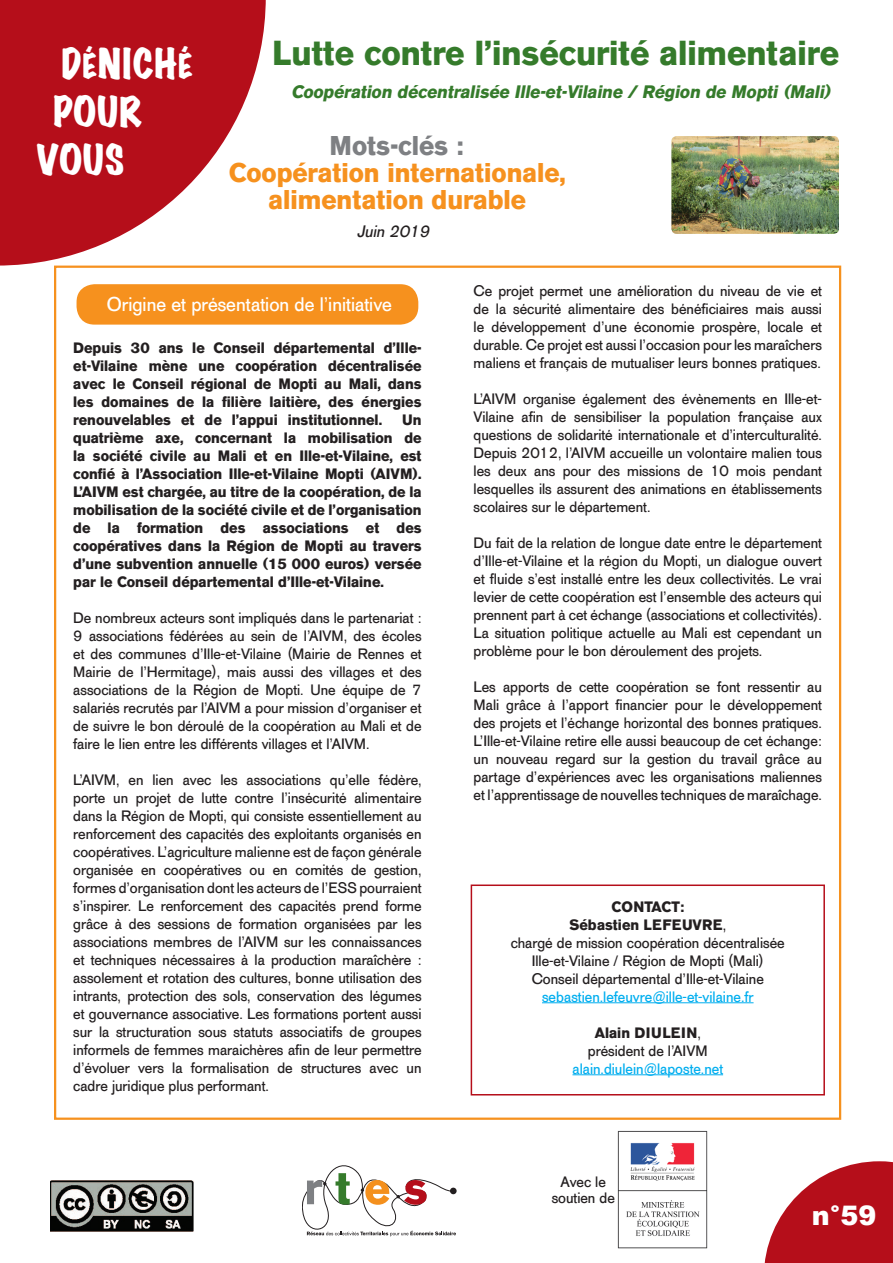
<style>
.page{position:relative;width:893px;height:1263px;background:#fff}
.page>*{position:absolute;margin:0;border:0;box-sizing:border-box;transform-origin:0 0}
.t1{font:expanded 37.5px "Marker Felt";color:#fff}
.t2{font:700 34.5px "AG Old Face";color:#357b2b}
.t3{font:700 27px/27px "AG Old Face";color:#f6911e;text-align:center}
.t4{font:700 27px "AG Old Face";color:#7e8083}
.t5{font:900 26.85px "Arial";color:#fff}
.t6{font:19.5px "AG Old Face";color:#fff}
.t7{font:italic 700 18px "AG Old Face";color:#357b2b}
.t8{font:italic 16.5px "AG Old Face";color:#231f20}
.t9{font:15px/18px "AG Old Face";color:#231f20;text-align:justify}
.t10{font:700 15px/18px "AG Old Face";color:#231f20;text-align:justify}
.t11{font:15px "AG Old Face";color:#00aeef}
.t12{font:700 15px "AG Old Face";letter-spacing:.02em;color:#231f20}
.s1{font-weight:400}
</style>
<div class="page">
<hr style="left:542px;top:1002px;width:211px;height:1px;background:#00aeef">
<hr style="left:572px;top:1074px;width:151px;height:1px;background:#00aeef">
<div style="left:471px;top:884px;width:354px;height:211px;border:2px solid #b50e1a"></div>
<svg style="left:302px;top:1165px;width:154px;height:71px"></svg>
<svg style="left:0;top:0;width:266px;height:266px;fill:#b50e1a"></svg>
<svg style="left:764px;top:1161px;width:129px;height:102px"></svg>
<img style="left:50px;top:1180px;width:144px;height:51px">
<div style="left:77px;top:284px;width:341px;height:41px;background:#f6911e;border-radius:18px"></div>
<img style="left:671px;top:136px;width:168px;height:98px">
<img style="left:617px;top:1130px;width:91px;height:119px">
<p class="t1" style="left:61px;top:34px;width:134px">DÉNICHÉ</p>
<p class="t1" style="left:54px;top:82px;width:90px">POUR</p>
<p class="t1" style="left:37px;top:130px;width:89px">VOUS</p>
<p class="t2" style="left:272px;top:33px;width:568px">Lutte contre l’insécurité alimentaire</p>
<p class="t7" style="left:291px;top:81px;width:545px">Coopération décentralisée Ille-et-Vilaine / Région de Mopti (Mali)</p>
<p class="t4" style="left:330px;top:129px;width:135px">Mots-clés :</p>
<p class="t3" style="left:229px;top:159px;width:338px">Coopération internationale, alimentation durable</p>
<p class="t8" style="left:357px;top:222px;width:78px">Juin 2019</p>
<p class="t6" style="left:107px;top:293px;width:287px">Origine et présentation de l’initiative</p>
<p class="t10" style="left:73px;top:339px;width:350px">Depuis 30 ans le Conseil départemental d’Ille&shy;et-Vilaine mène une coopération décentralisée avec le Conseil régional de Mopti au Mali, dans les domaines de la filière laitière, des énergies renouvelables et de l’appui institutionnel.</p>
<p class="t10" style="left:73px;top:411px;width:350px;text-indent:329px">Un quatrième axe, concernant la mobilisation de la société civile au Mali et en Ille-et-Vilaine, est confié à l’Association Ille-et-Vilaine Mopti (AIVM).<br>L’AIVM est chargée, au titre de la coopération, de la mobilisation de la société civile et de l’organisation de la formation des associations et des coopératives dans la Région de Mopti au travers d’une subvention annuelle (15 000 euros) versée par le Conseil départemental d’Ille-et-Vilaine.</p>
<p class="t9" style="left:73px;top:609px;width:350px">De nombreux acteurs sont impliqués dans le partenariat :<br>9 associations fédérées au sein de l’AIVM, des écoles et des communes d’Ille-et-Vilaine (Mairie de Rennes et Mairie de l’Hermitage), mais aussi des villages et des associations de la Région de Mopti. Une équipe de 7 salariés recrutés par l’AIVM a pour mission d’organiser et de suivre le bon déroulé de la coopération au Mali et de faire le lien entre les différents villages et l’AIVM.</p>
<p class="t9" style="left:73px;top:771px;width:350px">L’AIVM, en lien avec les associations qu’elle fédère, porte un projet de lutte contre l’insécurité alimentaire dans la Région de Mopti, qui consiste essentiellement au renforcement des capacités des exploitants organisés en coopératives. L’agriculture malienne est de façon générale organisée en coopératives ou en comités de gestion, formes d’organisation dont les acteurs de l’ESS pourraient s’inspirer. Le renforcement des capacités prend forme grâce à des sessions de formation organisées par les associations membres de l’AIVM sur les connaissances et techniques nécessaires à la production maraîchère : assolement et rotation des cultures, bonne utilisation des intrants, protection des sols, conservation des légumes et gouvernance associative. Les formations portent aussi sur la structuration sous statuts associatifs de groupes informels de femmes maraichères afin de leur permettre d’évoluer vers la formalisation de structures avec un cadre juridique plus performant.</p>
<p class="t9" style="left:474px;top:282px;width:350px">Ce projet permet une amélioration du niveau de vie et de la sécurité alimentaire des bénéficiaires mais aussi le développement d’une économie prospère, locale et durable. Ce projet est aussi l’occasion pour les maraîchers maliens et français de mutualiser leurs bonnes pratiques.</p>
<p class="t9" style="left:474px;top:390px;width:350px">L’AIVM organise également des évènements en Ille-et-Vilaine afin de sensibiliser la population française aux questions de solidarité internationale et d’interculturalité.<br>Depuis 2012, l’AIVM accueille un volontaire malien tous les deux ans pour des missions de 10 mois pendant lesquelles ils assurent des animations en établissements scolaires sur le département.</p>
<p class="t9" style="left:474px;top:534px;width:350px">Du fait de la relation de longue date entre le département d’Ille-et-Vilaine et la région du Mopti, un dialogue ouvert et fluide s’est installé entre les deux collectivités. Le vrai levier de cette coopération est l’ensemble des acteurs qui prennent part à cet échange (associations et collectivités).<br>La situation politique actuelle au Mali est cependant un problème pour le bon déroulement des projets.</p>
<p class="t9" style="left:474px;top:678px;width:350px">Les apports de cette coopération se font ressentir au Mali grâce à l’apport financier pour le développement des projets et l’échange horizontal des bonnes pratiques.<br>L’Ille-et-Vilaine retire elle aussi beaucoup de cet échange: un nouveau regard sur la gestion du travail grâce au partage d’expériences avec les organisations maliennes et l’apprentissage de nouvelles techniques de maraîchage.</p>
<p class="t10" style="left:611px;top:897px;width:74px">CONTACT:</p>
<p class="t10" style="left:569px;top:915px;width:158px">Sébastien LEFEUVRE<span class="s1">,</span></p>
<p class="t9" style="left:511px;top:934px;width:275px;text-align:center">chargé de mission coopération décentralisée<br>Ille-et-Vilaine / Région de Mopti (Mali)</p>
<p class="t9" style="left:532px;top:970px;width:234px">Conseil départemental d’Ille-et-Vilaine</p>
<p class="t11" style="left:542px;top:988px;width:213px">sebastien.lefeuvre@ille-et-vilaine.fr</p>
<p class="t12" style="left:595px;top:1023px;width:107px">Alain DIULEIN<span class="s1">,</span></p>
<p class="t9" style="left:588px;top:1042px;width:121px">président de l’AIVM</p>
<p class="t11" style="left:572px;top:1060px;width:152px">alain.diulein@laposte.net</p>
<p class="t9" style="left:552px;top:1173px;width:65px;line-height:16.5px;text-align:center">Avec le soutien de</p>
<p class="t5" style="left:812px;top:1196px;width:66px">n°59</p>
</div>
